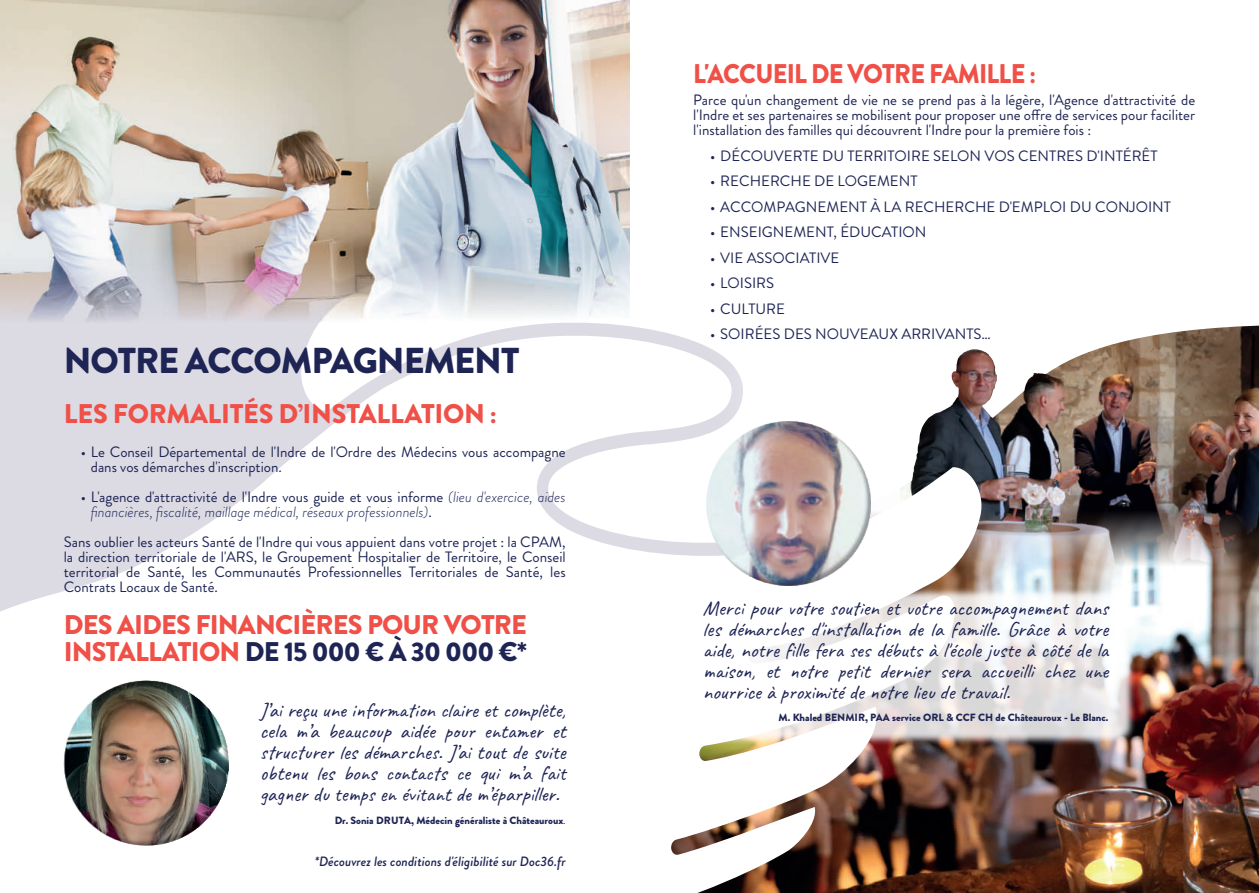
<style>
.page{position:relative;width:1259px;height:893px;background:#fff}
.page>*{position:absolute;margin:0;border:0;box-sizing:border-box;transform-origin:0 0}
.t1{font:900 36px "Brandon Grotesque";letter-spacing:-.03em;color:#1e2555}
.t2{font:900 27px/27px "Brandon Grotesque";letter-spacing:-.03em;color:#ef5047}
.t3{font:900 27px "Brandon Grotesque";letter-spacing:-.01em;color:#ef5047}
.t4{font:900 27px "Brandon Grotesque";letter-spacing:-.03em;color:#ef5047;scale:.93 1}
.t5{font:21px/21px "Caveat";color:#1e2555;text-align:justify}
.t6{font:15px/15px "Brandon Grotesque";color:#1e2555;text-align:justify}
.t7{font:italic 300 15px/15px "Brandon Grotesque";color:#1e2555}
.t8{font:italic 500 13.5px "Brandon Grotesque";color:#1e2555}
.t9{font:900 10.5px "Brandon Grotesque";color:#1e2555}
.s1{font-weight:400;font-style:normal}
.s2{color:#1e2555}
.s3{font-weight:400}
</style>
<div class="page">
<img style="left:986px;top:545px;width:273px;height:348px">
<img style="left:297px;top:0;width:962px;height:545px">
<img style="left:0;top:0;width:629px;height:322px">
<svg style="left:0;top:333px;width:986px;height:560px"></svg>
<img style="left:666px;top:35px;width:553px;height:332px">
<img style="left:681px;top:585px;width:456px;height:161px">
<img style="left:63px;top:681px;width:165px;height:165px">
<img style="left:706px;top:421px;width:165px;height:165px">
<h1 class="t1" style="left:64px;top:348px;width:457px">NOTRE ACCOMPAGNEMENT</h1>
<h2 class="t3" style="left:64px;top:404px;width:434px">LES FORMALITÉS D’INSTALLATION :</h2>
<p class="t6" style="left:91px;top:446px;width:476px;text-indent:-10px">• Le Conseil Départemental de l'Indre de l'Ordre des Médecins vous accompagne dans vos démarches d'inscription.</p>
<p class="t7" style="left:91px;top:491px;width:476px;text-indent:-10px"><span class="s1">• L'agence d'attractivité de l'Indre vous guide et vous informe</span> (lieu d'exercice, aides financières, fiscalité, maillage médical, réseaux professionnels)<span class="s1">.</span></p>
<p class="t6" style="left:64px;top:536px;width:503px">Sans oublier les acteurs Santé de l'Indre qui vous appuient dans votre projet : la CPAM, la direction territoriale de l'ARS, le Groupement Hospitalier de Territoire, le Conseil territorial de Santé, les Communautés Professionnelles Territoriales de Santé, les Contrats Locaux de Santé.</p>
<h2 class="t2" style="left:64px;top:615px;width:465px">DES AIDES FINANCIÈRES POUR VOTRE<br>INSTALLATION <span class="s2">DE 15 000 € À 30 000 €*</span></h2>
<h3 class="t5" style="left:260px;top:700px;width:307px">J’ai reçu une information claire et complète, cela m’a beaucoup aidée pour entamer et structurer les démarches. J’ai tout de suite obtenu les bons contacts ce qui m’a fait gagner du temps en évitant de m’éparpiller.</h3>
<p class="t9" style="left:335px;top:816px;width:232px">Dr. Sonia DRUTA, Médecin généraliste à Châteauroux<span class="s3">.</span></p>
<p class="t8" style="left:315px;top:856px;width:252px">*Découvrez les conditions d'éligibilité sur Doc36.fr</p>
<h2 class="t4" style="left:693px;top:64px;width:370px">L'ACCUEIL DE VOTRE FAMILLE :</h2>
<p class="t6" style="left:693px;top:95px;width:503px">Parce qu'un changement de vie ne se prend pas à la légère, l'Agence d'attractivité de l'Indre et ses partenaires se mobilisent pour proposer une offre de services pour faciliter l'installation des familles qui découvrent l'Indre pour la première fois :</p>
<p class="t6" style="left:710px;top:150px;width:449px">• DÉCOUVERTE DU TERRITOIRE SELON VOS CENTRES D'INTÉRÊT</p>
<p class="t6" style="left:710px;top:176px;width:209px">• RECHERCHE DE LOGEMENT</p>
<p class="t6" style="left:710px;top:201px;width:462px">• ACCOMPAGNEMENT À LA RECHERCHE D'EMPLOI DU CONJOINT</p>
<p class="t6" style="left:710px;top:227px;width:218px">• ENSEIGNEMENT, ÉDUCATION</p>
<p class="t6" style="left:710px;top:252px;width:131px">• VIE ASSOCIATIVE</p>
<p class="t6" style="left:710px;top:278px;width:65px">• LOISIRS</p>
<p class="t6" style="left:710px;top:303px;width:76px">• CULTURE</p>
<p class="t6" style="left:710px;top:329px;width:282px">• SOIRÉES DES NOUVEAUX ARRIVANTS…</p>
<p class="t5" style="left:703px;top:597px;width:408px">Merci pour votre soutien et votre accompagnement dans les démarches d'installation de la famille. Grâce à votre aide, notre fille fera ses débuts à l'école juste à côté de la maison, et notre petit dernier sera accueilli chez une nourrice à proximité de notre lieu de travail.</p>
<p class="t9" style="left:778px;top:714px;width:331px">M. Khaled BENMIR, PAA service ORL &amp; CCF CH de Châteauroux - Le Blanc.</p>
</div>
